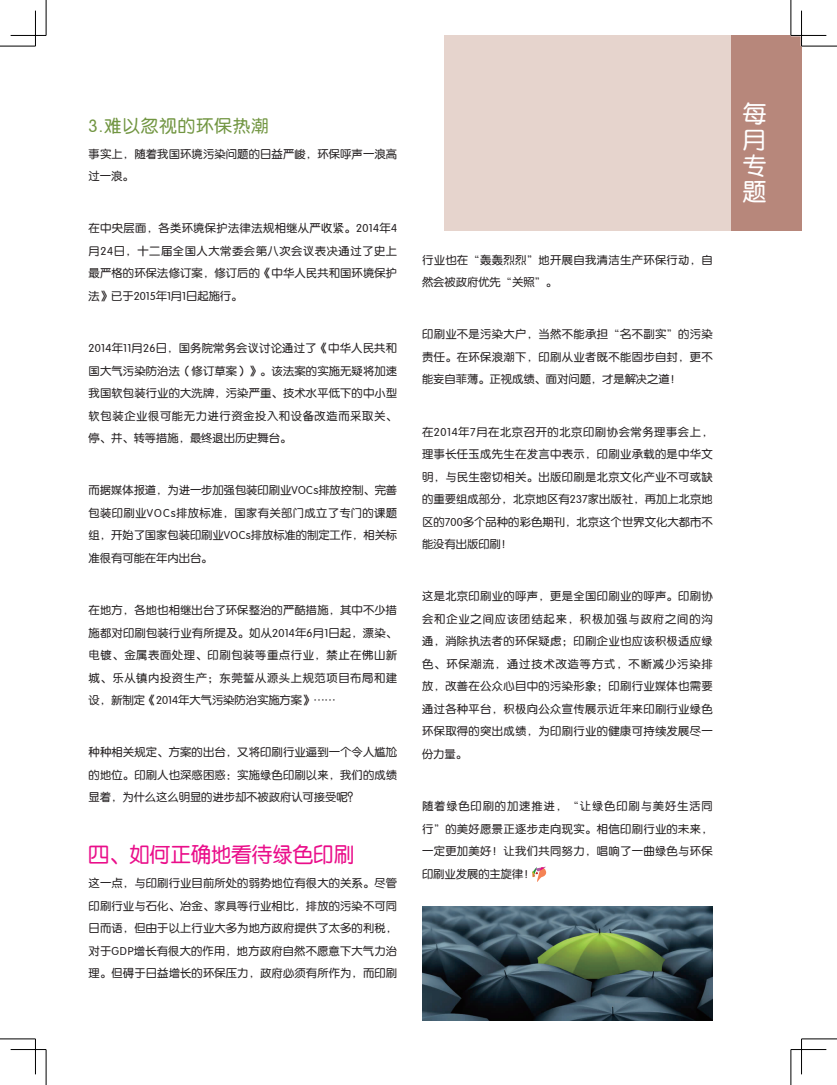
<style>
.page{position:relative;width:837px;height:1085px;background:#fff}
.page>*{position:absolute;margin:0;border:0;box-sizing:border-box;transform-origin:0 0}
.t1{font:23.75px/26.1px "FZY3 JW GB1 0";color:#fff;text-align:justify}
.t2{font:21.25px "FZY3 JW GB1 0";color:#ea0e8a;scale:.96 1}
.t3{font:17.5px "FZY3 JW GB1 0";letter-spacing:.05em;color:#719541}
.t4{font:11.25px/22.5px "FZY3 JW GB1 0";letter-spacing:.015em;color:#231f20;text-align:justify}
.t5{font:11.25px/22.5px "FZY3 JW GB1 0";letter-spacing:.035em;color:#231f20}
</style>
<div class="page">
<svg style="left:532px;top:866px;width:14px;height:16px"></svg>
<div style="left:444px;top:35px;width:357px;height:195px;background:#e6d4cd"></div>
<div style="left:730px;top:35px;width:71px;height:195px;background:#b7877b"></div>
<img style="left:422px;top:906px;width:290px;height:114px">
<hr style="left:800px;top:11px;width:2px;height:35px;background:#fff">
<hr style="left:0;top:46px;width:35px;height:1px;background:#000">
<hr style="left:801px;top:46px;width:35px;height:1px;background:#000">
<hr style="left:0;top:1038px;width:35px;height:1px;background:#000">
<hr style="left:801px;top:1038px;width:35px;height:1px;background:#000">
<hr style="left:46px;top:0;width:1px;height:35px;background:#000">
<hr style="left:46px;top:1049px;width:1px;height:35px;background:#000">
<hr style="left:790px;top:0;width:1px;height:35px;background:#000">
<hr style="left:790px;top:1049px;width:1px;height:35px;background:#000">
<hr style="left:11px;top:35px;width:35px;height:1px;background:#000">
<hr style="left:790px;top:35px;width:36px;height:1px;background:#000">
<hr style="left:11px;top:1049px;width:35px;height:1px;background:#000">
<hr style="left:790px;top:1049px;width:36px;height:1px;background:#000">
<hr style="left:35px;top:11px;width:1px;height:35px;background:#000">
<hr style="left:35px;top:1038px;width:1px;height:36px;background:#000">
<hr style="left:801px;top:11px;width:1px;height:35px;background:#000">
<hr style="left:801px;top:1038px;width:1px;height:36px;background:#000">
<h3 class="t3" style="left:89px;top:116px;width:181px">3.难以忽视的环保热潮</h3>
<p class="t4" style="left:89px;top:143px;width:310px">事实上，随着我国环境污染问题的日益严峻，环保呼声一浪高过一浪。</p>
<p class="t4" style="left:89px;top:217px;width:310px">在中央层面，各类环境保护法律法规相继从严收紧。2014年4月24日，十二届全国人大常委会第八次会议表决通过了史上最严格的环保法修订案，修订后的《中华人民共和国环境保护法》已于2015年1月1日起施行。</p>
<p class="t4" style="left:89px;top:337px;width:310px">2014年11月26日，国务院常务会议讨论通过了《中华人民共和国大气污染防治法（修订草案）》。该法案的实施无疑将加速我国软包装行业的大洗牌，污染严重、技术水平低下的中小型软包装企业很可能无力进行资金投入和设备改造而采取关、停、并、转等措施，最终退出历史舞台。</p>
<p class="t4" style="left:89px;top:479px;width:310px">而据媒体报道，为进一步加强包装印刷业VOCs排放控制、完善包装印刷业VOCs排放标准，国家有关部门成立了专门的课题组，开始了国家包装印刷业VOCs排放标准的制定工作，相关标准很有可能在年内出台。</p>
<p class="t4" style="left:89px;top:599px;width:310px">在地方，各地也相继出台了环保整治的严酷措施，其中不少措施都对印刷包装行业有所提及。如从2014年6月1日起，漂染、电镀、金属表面处理、印刷包装等重点行业，禁止在佛山新城、乐从镇内投资生产；东莞誓从源头上规范项目布局和建设，新制定《2014年大气污染防治实施方案》……</p>
<p class="t4" style="left:89px;top:741px;width:310px">种种相关规定、方案的出台，又将印刷行业逼到一个令人尴尬的地位。印刷人也深感困惑：实施绿色印刷以来，我们的成绩显着，为什么这么明显的进步却不被政府认可接受呢？</p>
<h2 class="t2" style="left:89px;top:843px;width:278px">四、如何正确地看待绿色印刷</h2>
<p class="t4" style="left:89px;top:872px;width:310px">这一点，与印刷行业目前所处的弱势地位有很大的关系。尽管印刷行业与石化、冶金、家具等行业相比，排放的污染不可同日而语，但由于以上行业大多为地方政府提供了太多的利税，对于GDP增长有很大的作用，地方政府自然不愿意下大气力治理。但碍于日益增长的环保压力，政府必须有所作为，而印刷</p>
<p class="t5" style="left:422px;top:249px;width:292px">行业也在“轰轰烈烈”地开展自我清洁生产环保行动，自然会被政府优先“关照”。</p>
<p class="t4" style="left:422px;top:323px;width:292px">印刷业不是污染大户，当然不能承担“名不副实”的污染责任。在环保浪潮下，印刷从业者既不能固步自封，更不能妄自菲薄。正视成绩、面对问题，才是解决之道！</p>
<p class="t4" style="left:422px;top:420px;width:292px">在2014年7月在北京召开的北京印刷协会常务理事会上，理事长任玉成先生在发言中表示，印刷业承载的是中华文明，与民生密切相关。出版印刷是北京文化产业不可或缺的重要组成部分，北京地区有237家出版社，再加上北京地区的700多个品种的彩色期刊，北京这个世界文化大都市不能没有出版印刷！</p>
<p class="t4" style="left:422px;top:585px;width:292px">这是北京印刷业的呼声，更是全国印刷业的呼声。印刷协会和企业之间应该团结起来，积极加强与政府之间的沟通，消除执法者的环保疑虑；印刷企业也应该积极适应绿色、环保潮流，通过技术改造等方式，不断减少污染排放，改善在公众心目中的污染形象；印刷行业媒体也需要通过各种平台，积极向公众宣传展示近年来印刷行业绿色环保取得的突出成绩，为印刷行业的健康可持续发展尽一份力量。</p>
<p class="t4" style="left:422px;top:795px;width:292px">随着绿色印刷的加速推进，“让绿色印刷与美好生活同行”的美好愿景正逐步走向现实。相信印刷行业的未来，一定更加美好！让我们共同努力，唱响了一曲绿色与环保印刷业发展的主旋律！</p>
<h1 class="t1" style="left:742px;top:101px;width:26px">每月专题</h1>
</div>
